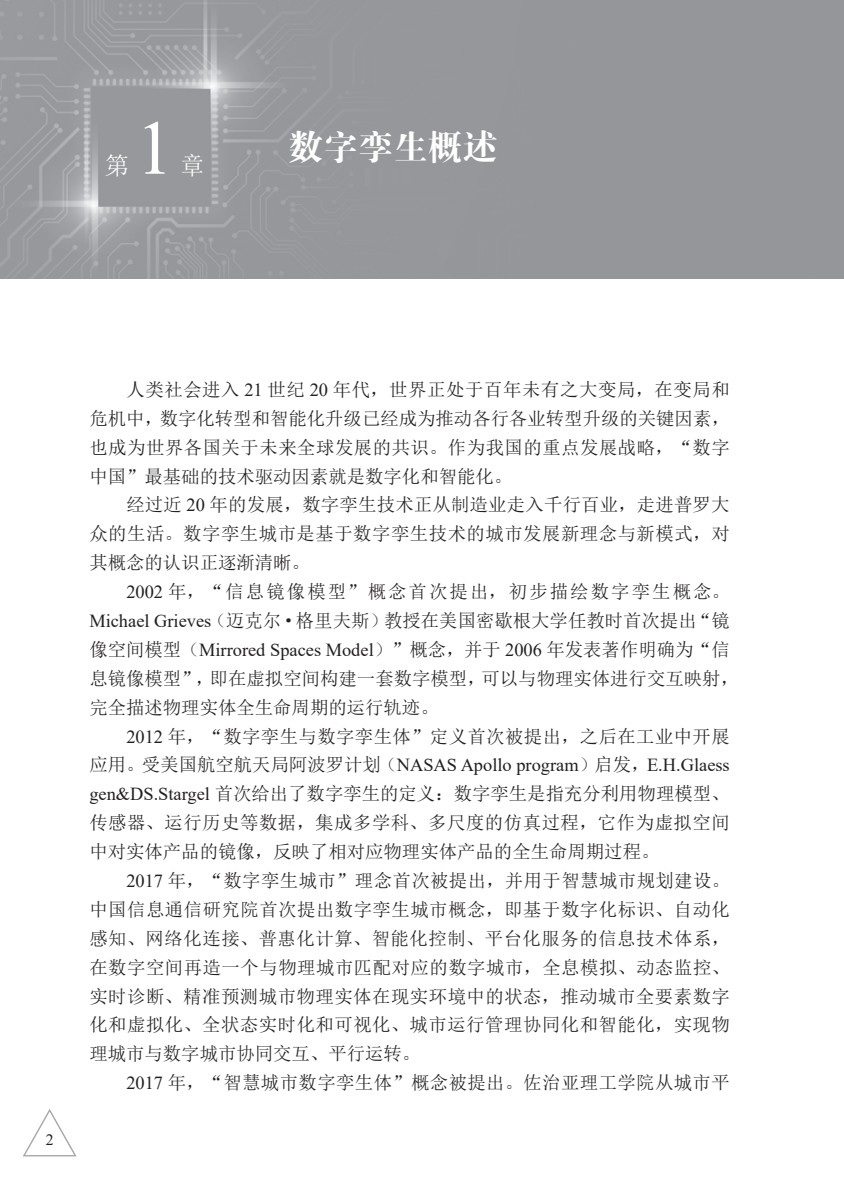
<style>
.page{position:relative;width:844px;height:1191px;background:#fff}
.page>*{position:absolute;margin:0;border:0;box-sizing:border-box;transform-origin:0 0}
.第1章上{font:77px "Times New Roman";color:#fff}
.第1章{font:35px "FZDBSK GBK1 0";color:#fff}
.第1章上-2{font:24.5px "Sim Sun";color:#fff}
.正文{font:18.38px/28.9px "Sim Sun";color:#231f20;text-align:justify}
.正文-2{font:18.38px "Sim Sun";letter-spacing:.02em;color:#231f20}
.页码{font:15.75px "Times New Roman";color:#231f20}
.s1{font-family:"Times New Roman"}
</style>
<div class="page">
<svg style="left:23px;top:1109px;width:53px;height:47px"></svg>
<img style="left:0;top:0;width:843px;height:279px">
<p class="第1章上-2" style="left:105px;top:153px;width:26px">第</p>
<p class="第1章上" style="left:135px;top:94px;width:40px">1</p>
<p class="第1章上-2" style="left:180px;top:153px;width:26px">章</p>
<p class="第1章" style="left:288px;top:128px;width:211px">数字孪生概述</p>
<p class="页码" style="left:46px;top:1128px;width:9px">2</p>
<p class="正文" style="left:89px;top:375px;width:642px;text-indent:37px">人类社会进入 <span class="s1">21</span> 世纪 <span class="s1">20</span> 年代，世界正处于百年未有之大变局，在变局和危机中，数字化转型和智能化升级已经成为推动各行各业转型升级的关键因素，也成为世界各国关于未来全球发展的共识。作为我国的重点发展战略，“数字中国”最基础的技术驱动因素就是数字化和智能化。</p>
<p class="正文" style="left:89px;top:490px;width:642px;text-indent:37px">经过近 <span class="s1">20</span> 年的发展，数字孪生技术正从制造业走入千行百业，走进普罗大众的生活。数字孪生城市是基于数字孪生技术的城市发展新理念与新模式，对其概念的认识正逐渐清晰。</p>
<p class="正文" style="left:89px;top:577px;width:651px;text-align:left;text-indent:37px"><span class="s1">2002</span> 年，“信息镜像模型”概念首次提出，初步描绘数字孪生概念。<span class="s1">Michael Grieves</span>（迈克尔·格里夫斯）教授在美国密歇根大学任教时首次提出“镜像空间模型（<span class="s1">Mirrored Spaces Model</span>）”概念，并于 <span class="s1">2006</span> 年发表著作明确为“信息镜像模型”，即在虚拟空间构建一套数字模型，可以与物理实体进行交互映射，完全描述物理实体全生命周期的运行轨迹。</p>
<p class="正文" style="left:89px;top:721px;width:641px;text-indent:37px"><span class="s1">2012</span> 年，“数字孪生与数字孪生体”定义首次被提出，之后在工业中开展应用。受美国航空航天局阿波罗计划（<span class="s1">NASAS Apollo program</span>）启发，<span class="s1">E.H.Glaess gen&amp;DS.Stargel</span> 首次给出了数字孪生的定义：数字孪生是指充分利用物理模型、传感器、运行历史等数据，集成多学科、多尺度的仿真过程，它作为虚拟空间中对实体产品的镜像，反映了相对应物理实体产品的全生命周期过程。</p>
<p class="正文" style="left:89px;top:866px;width:642px;text-indent:37px"><span class="s1">2017</span> 年，“数字孪生城市”理念首次被提出，并用于智慧城市规划建设。中国信息通信研究院首次提出数字孪生城市概念，即基于数字化标识、自动化感知、网络化连接、普惠化计算、智能化控制、平台化服务的信息技术体系，在数字空间再造一个与物理城市匹配对应的数字城市，全息模拟、动态监控、实时诊断、精准预测城市物理实体在现实环境中的状态，推动城市全要素数字化和虚拟化、全状态实时化和可视化、城市运行管理协同化和智能化，实现物理城市与数字城市协同交互、平行运转。</p>
<p class="正文-2" style="left:126px;top:1073px;width:604px"><span class="s1">2017</span> 年，“智慧城市数字孪生体”概念被提出。佐治亚理工学院从城市平</p>
</div>
